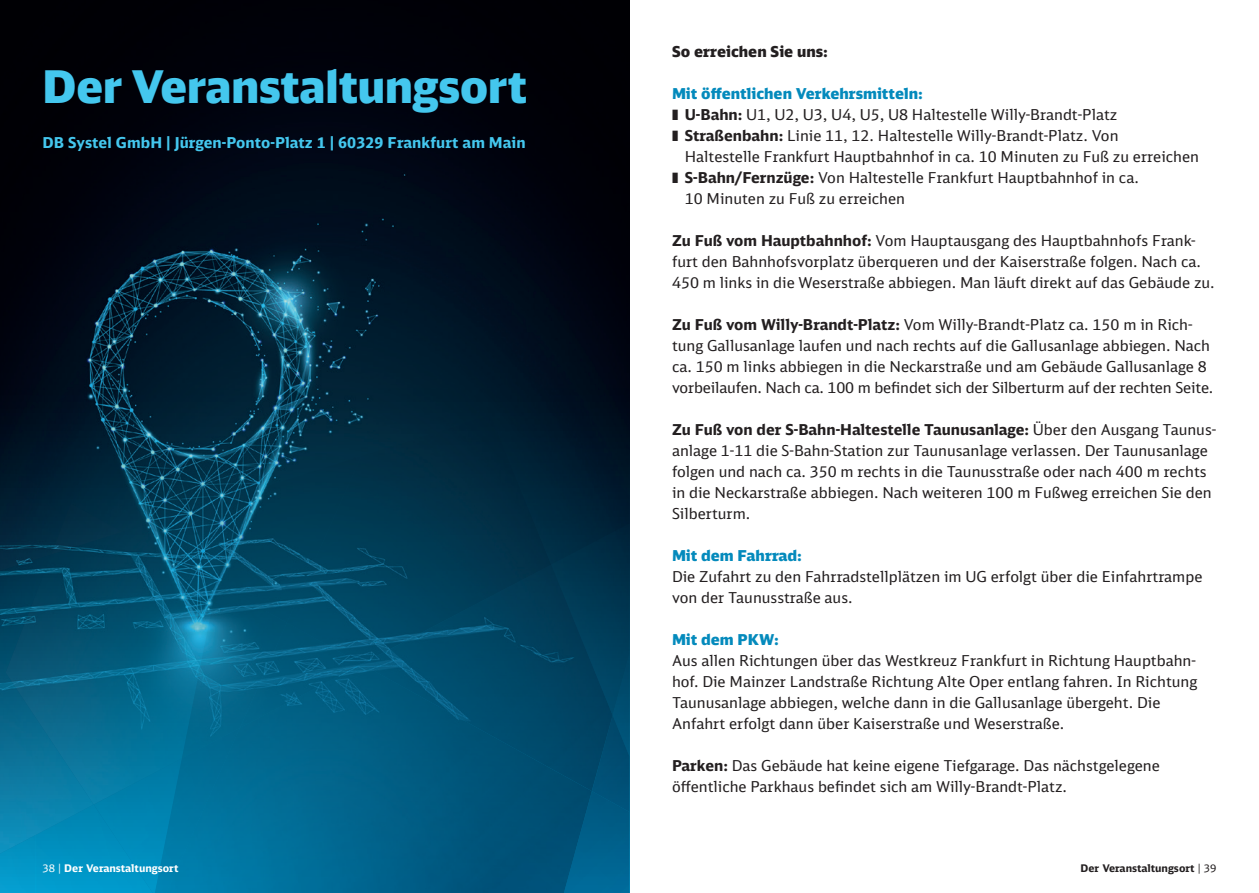
<style>
.page{position:relative;width:1259px;height:893px;background:#fff}
.page>*{position:absolute;margin:0;border:0;box-sizing:border-box;transform-origin:0 0}
.t1{font:900 45px "DB Head";color:#44c7ee}
.t2{font:15px/21px "DB Sans";color:#231f20}
.t3{font:900 15px "DB Sans";color:#048abc}
.t4{font:700 15px "DB Sans";letter-spacing:.005em;color:#44c7ee}
.t5{font:900 15px "DB Sans";color:#231f20}
.t6{font:700 10.5px "DB Sans";color:#231f20}
.t7{font:700 10.5px "DB Sans";color:#fff}
.s1{font-weight:400}
.s2{font-family:"DB Sans Cond Altern";font-weight:400}
.s3{font-weight:700}
</style>
<div class="page">
<div style="left:36px;top:856px;width:58px;height:37px;background:#0198c9"></div>
<img style="left:0;top:856px;width:36px;height:37px">
<img style="left:94px;top:804px;width:60px;height:89px">
<img style="left:592px;top:812px;width:37px;height:81px">
<img style="left:154px;top:804px;width:7px;height:89px">
<img style="left:161px;top:728px;width:431px;height:165px">
<img style="left:592px;top:715px;width:37px;height:97px">
<img style="left:612px;top:565px;width:17px;height:150px">
<img style="left:362px;top:565px;width:250px;height:226px">
<img style="left:188px;top:0;width:6px;height:164px">
<img style="left:194px;top:0;width:99px;height:185px">
<div style="left:266px;top:0;width:58px;height:47px;background:#000109"></div>
<img style="left:293px;top:47px;width:31px;height:156px">
<div style="left:324px;top:0;width:160px;height:127px;background:#00010a"></div>
<div style="left:317px;top:127px;width:144px;height:80px;background:#000818"></div>
<img style="left:420px;top:24px;width:64px;height:157px">
<img style="left:461px;top:181px;width:23px;height:52px">
<img style="left:484px;top:0;width:145px;height:233px">
<div style="left:0;top:0;width:188px;height:164px;background:#000107"></div>
<div style="left:0;top:0;width:168px;height:69px;background:#000005"></div>
<div style="left:0;top:503px;width:51px;height:52px;background:#02243a"></div>
<img style="left:0;top:555px;width:94px;height:301px">
<img style="left:51px;top:503px;width:20px;height:29px">
<img style="left:6px;top:532px;width:211px;height:272px">
<img style="left:182px;top:584px;width:105px;height:174px">
<img style="left:240px;top:623px;width:122px;height:105px">
<div style="left:0;top:164px;width:194px;height:189px;background:#00030f"></div>
<div style="left:129px;top:185px;width:164px;height:45px;background:#000b18"></div>
<img style="left:288px;top:203px;width:29px;height:4px">
<img style="left:0;top:353px;width:71px;height:150px">
<img style="left:71px;top:230px;width:163px;height:302px">
<img style="left:122px;top:496px;width:95px;height:88px">
<img style="left:234px;top:207px;width:227px;height:249px">
<img style="left:361px;top:233px;width:268px;height:332px">
<div style="left:571px;top:253px;width:58px;height:49px;background:#00020e"></div>
<img style="left:217px;top:456px;width:70px;height:167px">
<img style="left:287px;top:415px;width:264px;height:249px">
<div style="left:0;top:147px;width:79px;height:132px;background:#000109"></div>
<h1 class="t1" style="left:43px;top:58px;width:486px">Der Veranstaltungsort</h1>
<p class="t4" style="left:43px;top:133px;width:484px">DB Systel GmbH | Jürgen-Ponto-Platz 1 | 60329 Frankfurt am Main</p>
<p class="t7" style="left:43px;top:861px;width:137px"><span class="s1">38</span> <span class="s2">|</span> Der Veranstaltungsort</p>
<p class="t5" style="left:672px;top:42px;width:157px">So erreichen Sie uns:</p>
<p class="t3" style="left:672px;top:84px;width:252px">Mit öffentlichen Verkehrsmitteln:</p>
<p class="t2" style="left:672px;top:104px;width:447px">❚ <span class="s3">U-Bahn:</span> U1, U2, U3, U4, U5, U8 Haltestelle Willy-Brandt-Platz</p>
<p class="t2" style="left:672px;top:125px;width:448px">❚ <span class="s3">Straßenbahn:</span> Linie 11, 12. Haltestelle Willy-Brandt-Platz. Von</p>
<p class="t2" style="left:685px;top:146px;width:516px">Haltestelle Frankfurt Hauptbahnhof in ca. 10 Minuten zu Fuß zu erreichen</p>
<p class="t2" style="left:672px;top:167px;width:468px">❚ <span class="s3">S-Bahn/Fernzüge:</span> Von Haltestelle Frankfurt Hauptbahnhof in ca.</p>
<p class="t2" style="left:685px;top:188px;width:222px">10 Minuten zu Fuß zu erreichen</p>
<p class="t2" style="left:672px;top:230px;width:544px"><span class="s3">Zu Fuß vom Hauptbahnhof:</span> Vom Hauptausgang des Hauptbahnhofs Frank&shy;furt den Bahnhofsvorplatz überqueren und der Kaiserstraße folgen. Nach ca.<br>450 m links in die Weserstraße abbiegen. Man läuft direkt auf das Gebäude zu.</p>
<p class="t2" style="left:672px;top:314px;width:543px"><span class="s3">Zu Fuß vom Willy-Brandt-Platz:</span> Vom Willy-Brandt-Platz ca. 150 m in Rich&shy;tung Gallusanlage laufen und nach rechts auf die Gallusanlage abbiegen. Nach ca. 150 m links abbiegen in die Neckarstraße und am Gebäude Gallusanlage 8 vorbeilaufen. Nach ca. 100 m befindet sich der Silberturm auf der rechten Seite.</p>
<p class="t2" style="left:672px;top:419px;width:545px"><span class="s3">Zu Fuß von der S-Bahn-Haltestelle Taunusanlage:</span> Über den Ausgang Taunus&shy;anlage 1-11 die S-Bahn-Station zur Taunusanlage verlassen. Der Taunusanlage folgen und nach ca. 350 m rechts in die Taunusstraße oder nach 400 m rechts in die Neckarstraße abbiegen. Nach weiteren 100 m Fußweg erreichen Sie den Silberturm.</p>
<p class="t3" style="left:672px;top:546px;width:131px">Mit dem Fahrrad:</p>
<p class="t2" style="left:672px;top:566px;width:532px">Die Zufahrt zu den Fahrradstellplätzen im UG erfolgt über die Einfahrtrampe von der Taunusstraße aus.</p>
<p class="t3" style="left:672px;top:630px;width:108px">Mit dem PKW:</p>
<p class="t2" style="left:672px;top:650px;width:527px">Aus allen Richtungen über das Westkreuz Frankfurt in Richtung Hauptbahn&shy;hof. Die Mainzer Landstraße Richtung Alte Oper entlang fahren. In Richtung Taunusanlage abbiegen, welche dann in die Gallusanlage übergeht. Die Anfahrt erfolgt dann über Kaiserstraße und Weserstraße.</p>
<p class="t2" style="left:672px;top:755px;width:489px"><span class="s3">Parken:</span> Das Gebäude hat keine eigene Tiefgarage. Das nächstgelegene öffentliche Parkhaus befindet sich am Willy-Brandt-Platz.</p>
<p class="t6" style="left:1080px;top:861px;width:137px">Der Veranstaltungsort <span class="s2">|</span> <span class="s1">39</span></p>
</div>
